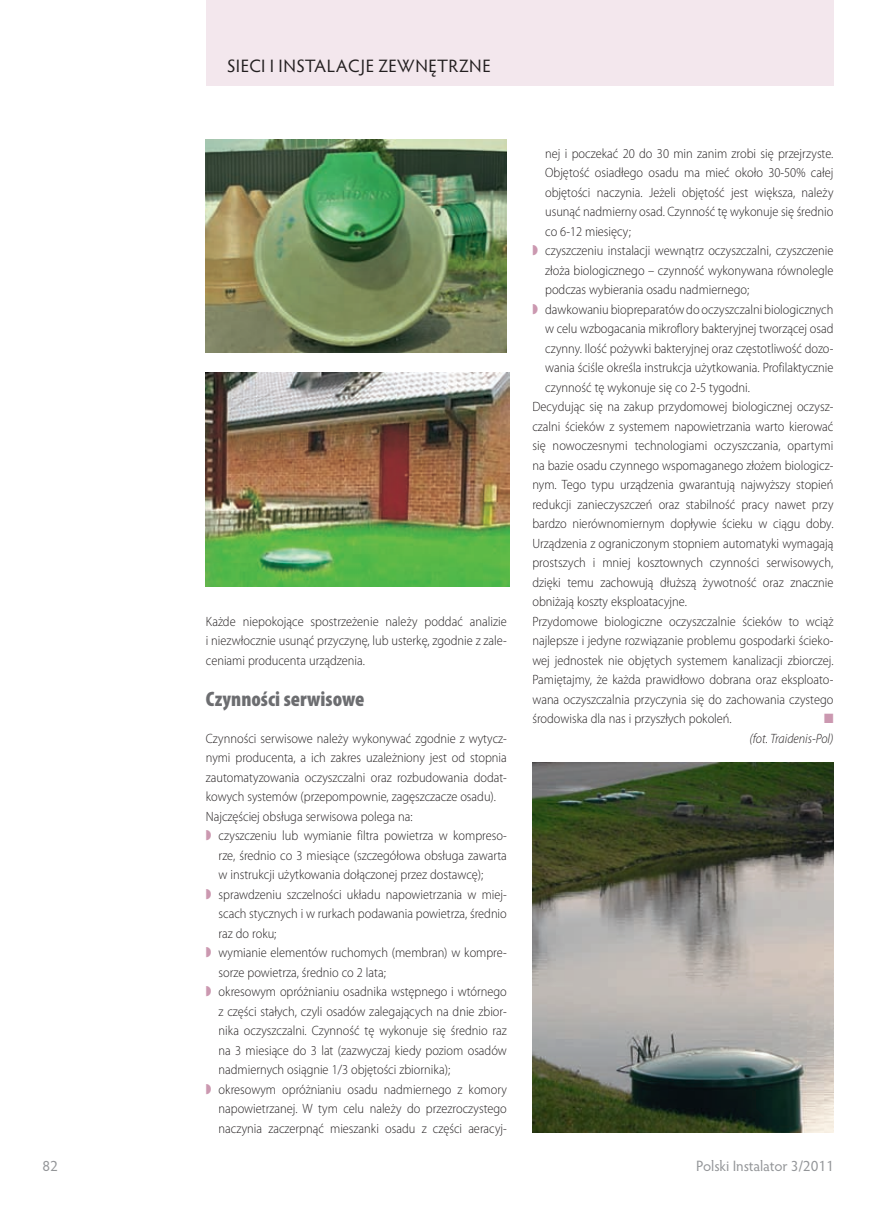
<style>
.page{position:relative;width:893px;height:1212px;background:#fff}
.page>*{position:absolute;margin:0;border:0;box-sizing:border-box;transform-origin:0 0}
.t1{font:900 condensed 21px "Myriad Pro";color:#6c6d70}
.t2{font:18px "Hypatia Sans Pro";letter-spacing:.025em;color:#231f20}
.t3{font:15px "Hypatia Sans Pro";letter-spacing:-.005em;color:#939598}
.t4{font:300 13.5px/19.5px "Myriad Pro";color:#231f20;text-align:justify;scale:.92 1}
.t5{font:italic 300 13.5px "Myriad Pro";color:#231f20;scale:.92 1}
.t6{font:13.5px "Zapf Dingbats ITC";color:#cb98b0;scale:.92 1}
.s1{color:#cb98b0}
</style>
<div class="page">
<div style="left:206px;top:0;width:627px;height:85px;background:#f3e7ed"></div>
<img style="left:206px;top:139px;width:301px;height:214px">
<img style="left:206px;top:372px;width:303px;height:215px">
<img style="left:532px;top:762px;width:301px;height:371px">
<h2 class="t2" style="left:227px;top:54px;width:265px">SIECI I INSTALACJE ZEWNĘTRZNE</h2>
<p class="t4" style="left:206px;top:612px;width:329px">Każde niepokojące spostrzeżenie należy poddać analizie i niezwłocznie usunąć przyczynę, lub usterkę, zgodnie z zale&shy;ceniami producenta urządzenia.</p>
<h1 class="t1" style="left:206px;top:687px;width:160px">Czynności serwisowe</h1>
<p class="t4" style="left:206px;top:729px;width:329px">Czynności serwisowe należy wykonywać zgodnie z wytycz-</p>
<p class="t4" style="left:206px;top:748px;width:329px">nymi producenta, a ich zakres uzależniony jest od stopnia</p>
<p class="t4" style="left:206px;top:768px;width:329px">zautomatyzowania oczyszczalni oraz rozbudowania dodat-</p>
<p class="t4" style="left:206px;top:787px;width:317px">kowych systemów (przepompownie, zagęszczacze osadu).</p>
<p class="t4" style="left:206px;top:807px;width:226px">Najczęściej obsługa serwisowa polega na:</p>
<p class="t4" style="left:206px;top:826px;width:329px"><span class="s1">◗</span> czyszczeniu lub wymianie filtra powietrza w kompreso-</p>
<p class="t4" style="left:219px;top:846px;width:315px">rze, średnio co 3 miesiące (szczegółowa obsługa zawarta</p>
<p class="t4" style="left:219px;top:865px;width:289px">w instrukcji użytkowania dołączonej przez dostawcę);</p>
<p class="t4" style="left:206px;top:885px;width:329px"><span class="s1">◗</span> sprawdzeniu szczelności układu napowietrzania w miej-</p>
<p class="t4" style="left:219px;top:904px;width:315px">scach stycznych i w rurkach podawania powietrza, średnio</p>
<p class="t4" style="left:219px;top:924px;width:64px">raz do roku;</p>
<p class="t4" style="left:206px;top:943px;width:329px"><span class="s1">◗</span> wymianie elementów ruchomych (membran) w kompre-</p>
<p class="t4" style="left:219px;top:963px;width:183px">sorze powietrza, średnio co 2 lata;</p>
<p class="t4" style="left:206px;top:982px;width:329px"><span class="s1">◗</span> okresowym opróżnianiu osadnika wstępnego i wtórnego</p>
<p class="t4" style="left:219px;top:1002px;width:315px">z części stałych, czyli osadów zalegających na dnie zbior-</p>
<p class="t4" style="left:219px;top:1021px;width:315px">nika oczyszczalni. Czynność tę wykonuje się średnio raz</p>
<p class="t4" style="left:219px;top:1041px;width:315px">na 3 miesiące do 3 lat (zazwyczaj kiedy poziom osadów</p>
<p class="t4" style="left:219px;top:1060px;width:253px">nadmiernych osiągnie 1/3 objętości zbiornika);</p>
<p class="t4" style="left:206px;top:1080px;width:329px"><span class="s1">◗</span> okresowym opróżnianiu osadu nadmiernego z komory</p>
<p class="t4" style="left:219px;top:1099px;width:315px">napowietrzanej. W tym celu należy do przezroczystego</p>
<p class="t4" style="left:219px;top:1119px;width:315px">naczynia zaczerpnąć mieszanki osadu z części aeracyj-</p>
<p class="t4" style="left:545px;top:144px;width:315px">nej i poczekać 20 do 30 min zanim zrobi się przejrzyste.</p>
<p class="t4" style="left:545px;top:163px;width:315px">Objętość osiadłego osadu ma mieć około 30-50% całej</p>
<p class="t4" style="left:545px;top:183px;width:315px">objętości naczynia. Jeżeli objętość jest większa, należy</p>
<p class="t4" style="left:545px;top:202px;width:315px">usunąć nadmierny osad. Czynność tę wykonuje się średnio</p>
<p class="t4" style="left:545px;top:222px;width:95px">co 6-12 miesięcy;</p>
<p class="t4" style="left:532px;top:241px;width:329px"><span class="s1">◗</span> czyszczeniu instalacji wewnątrz oczyszczalni, czyszczenie</p>
<p class="t4" style="left:545px;top:261px;width:315px">złoża biologicznego – czynność wykonywana równolegle</p>
<p class="t4" style="left:545px;top:280px;width:224px">podczas wybierania osadu nadmiernego;</p>
<p class="t4" style="left:532px;top:300px;width:329px"><span class="s1">◗</span> dawkowaniu biopreparatów do oczyszczalni biologicznych</p>
<p class="t4" style="left:545px;top:319px;width:315px">w celu wzbogacania mikroflory bakteryjnej tworzącej osad</p>
<p class="t4" style="left:545px;top:339px;width:315px">czynny. Ilość pożywki bakteryjnej oraz częstotliwość dozo-</p>
<p class="t4" style="left:545px;top:358px;width:315px">wania ściśle określa instrukcja użytkowania. Profilaktycznie</p>
<p class="t4" style="left:545px;top:378px;width:224px">czynność tę wykonuje się co 2-5 tygodni.</p>
<p class="t4" style="left:532px;top:397px;width:329px">Decydując się na zakup przydomowej biologicznej oczysz-</p>
<p class="t4" style="left:532px;top:417px;width:329px">czalni ścieków z systemem napowietrzania warto kierować</p>
<p class="t4" style="left:532px;top:436px;width:329px">się nowoczesnymi technologiami oczyszczania, opartymi</p>
<p class="t4" style="left:532px;top:456px;width:329px">na bazie osadu czynnego wspomaganego złożem biologicz-</p>
<p class="t4" style="left:532px;top:475px;width:329px">nym. Tego typu urządzenia gwarantują najwyższy stopień</p>
<p class="t4" style="left:532px;top:495px;width:329px">redukcji zanieczyszczeń oraz stabilność pracy nawet przy</p>
<p class="t4" style="left:532px;top:514px;width:329px">bardzo nierównomiernym dopływie ścieku w ciągu doby.</p>
<p class="t4" style="left:532px;top:534px;width:329px">Urządzenia z ograniczonym stopniem automatyki wymagają</p>
<p class="t4" style="left:532px;top:553px;width:328px">prostszych i mniej kosztownych czynności serwisowych,</p>
<p class="t4" style="left:532px;top:573px;width:329px">dzięki temu zachowują dłuższą żywotność oraz znacznie</p>
<p class="t4" style="left:532px;top:592px;width:169px">obniżają koszty eksploatacyjne.</p>
<p class="t4" style="left:532px;top:612px;width:329px">Przydomowe biologiczne oczyszczalnie ścieków to wciąż</p>
<p class="t4" style="left:532px;top:631px;width:329px">najlepsze i jedyne rozwiązanie problemu gospodarki ścieko-</p>
<p class="t4" style="left:532px;top:651px;width:329px">wej jednostek nie objętych systemem kanalizacji zbiorczej.</p>
<p class="t4" style="left:532px;top:670px;width:329px">Pamiętajmy, że każda prawidłowo dobrana oraz eksploato-</p>
<p class="t4" style="left:532px;top:690px;width:329px">wana oczyszczalnia przyczynia się do zachowania czystego</p>
<p class="t4" style="left:532px;top:709px;width:218px">środowiska dla nas i przyszłych pokoleń.</p>
<p class="t6" style="left:824px;top:712px;width:12px">■</p>
<p class="t5" style="left:749px;top:731px;width:93px">(fot. Traidenis-Pol)</p>
<p class="t3" style="left:43px;top:1156px;width:17px">82</p>
<p class="t3" style="left:696px;top:1156px;width:139px">Polski Instalator 3/2011</p>
</div>
